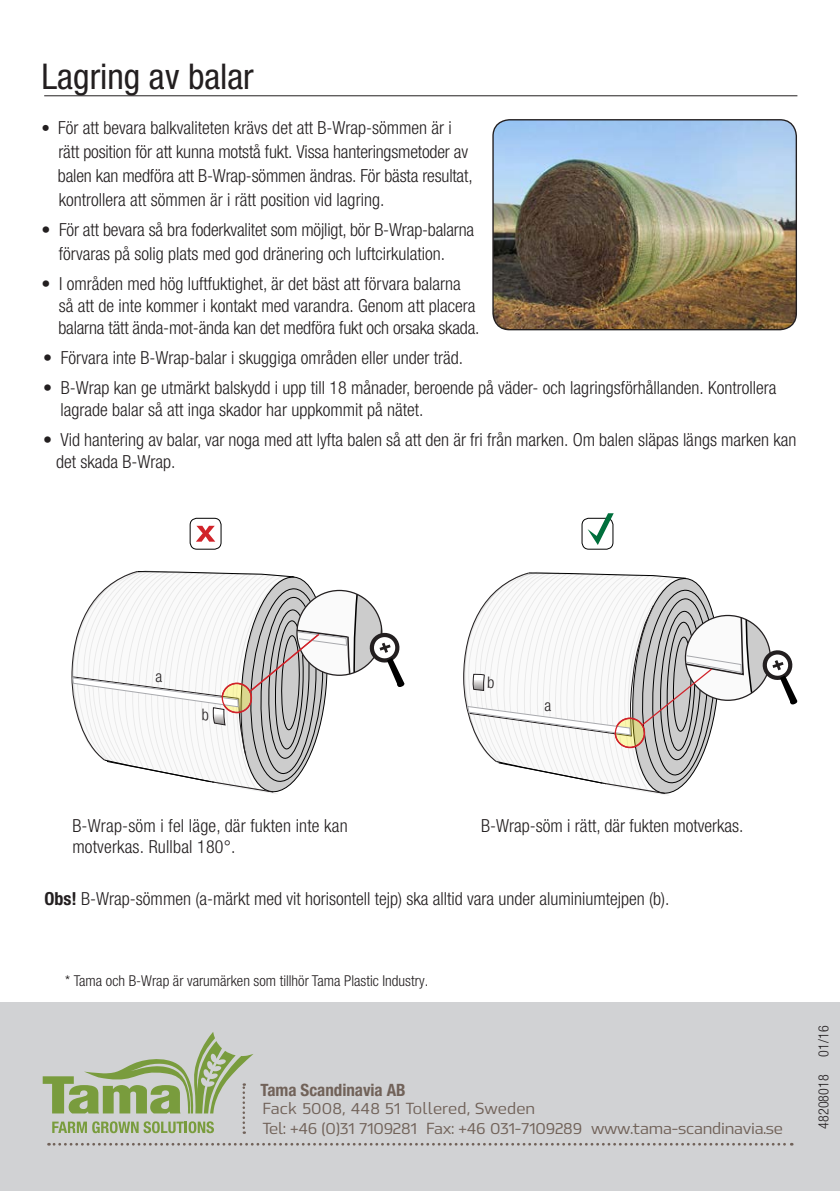
<style>
.page{position:relative;width:840px;height:1191px;background:#fff}
.page>*{position:absolute;margin:0;border:0;box-sizing:border-box;transform-origin:0 0}
.t1{font:condensed 35.6px "Helvetica Neue LT Pro";color:#231f20}
.t2{font:300 condensed 18px "Helvetica Neue LT Pro";color:#231f20}
.t3{font:700 condensed 17px "Helvetica Neue LT Pro";color:#716259}
.Adress{font:500 16px "Hackman";letter-spacing:-.015em;color:#716259}
.Adress-2{font:500 16px "Hackman";letter-spacing:.01em;color:#716259}
.t4{font:300 condensed 16px "Helvetica Neue LT Pro";color:#231f20}
.t5{font:300 condensed 15px "Helvetica Neue LT Pro";color:#231f20}
.t6{font:300 condensed 14px "Helvetica Neue LT Pro";letter-spacing:.01em;color:#231f20}
.s1{font-weight:400;font-size:17px}
.s2{font-weight:700}
</style>
<div class="page">
<div style="left:0;top:0;width:839px;height:1191px;background:#d1d2d4"></div>
<div style="left:0;top:0;width:839px;height:1001px;background:#fff"></div>
<hr style="left:44px;top:95px;width:753px;height:1px;background:#231f20">
<img style="left:493px;top:120px;width:302px;height:210px">
<div style="left:492px;top:119px;width:304px;height:211px;border:1px solid #231f20;border-radius:16px"></div>
<svg style="left:463px;top:572px;width:334px;height:224px"></svg>
<div style="left:189px;top:518px;width:32px;height:31px;border:1px solid #000;border-radius:7px"></div>
<svg style="left:196px;top:526px;width:19px;height:15px"></svg>
<div style="left:581px;top:518px;width:32px;height:31px;border:1px solid #000;border-radius:7px"></div>
<svg style="left:587px;top:513px;width:26px;height:32px"></svg>
<svg style="left:48px;top:1143px;width:743px;height:2px"></svg>
<svg style="left:43px;top:1032px;width:210px;height:101px"></svg>
<svg style="left:71px;top:570px;width:334px;height:224px"></svg>
<p class="t1" style="left:41px;top:56px;width:214px">Lagring av balar</p>
<p class="t2" style="left:41px;top:118px;width:412px"><span class="s1">•</span> För att bevara balkvaliteten krävs det att B-Wrap-sömmen är i</p>
<p class="t2" style="left:58px;top:141px;width:411px">rätt position för att kunna motstå fukt. Vissa hanteringsmetoder av</p>
<p class="t2" style="left:58px;top:165px;width:416px">balen kan medföra att B-Wrap-sömmen ändras. För bästa resultat,</p>
<p class="t2" style="left:59px;top:189px;width:327px">kontrollera att sömmen är i rätt position vid lagring.</p>
<p class="t2" style="left:41px;top:219px;width:434px">• För att bevara så bra foderkvalitet som möjligt, bör B-Wrap-balarna</p>
<p class="t2" style="left:59px;top:243px;width:388px">förvaras på solig plats med god dränering och luftcirkulation.</p>
<p class="t2" style="left:41px;top:273px;width:420px">• I områden med hög luftfuktighet, är det bäst att förvara balarna</p>
<p class="t2" style="left:59px;top:295px;width:418px">så att de inte kommer i kontakt med varandra. Genom att placera</p>
<p class="t2" style="left:58px;top:317px;width:422px">balarna tätt ända-mot-ända kan det medföra fukt och orsaka skada.</p>
<p class="t2" style="left:43px;top:347px;width:421px">• Förvara inte B-Wrap-balar i skuggiga områden eller under träd.</p>
<p class="t2" style="left:43px;top:377px;width:734px">• B-Wrap kan ge utmärkt balskydd i upp till 18 månader, beroende på väder- och lagringsförhållanden. Kontrollera</p>
<p class="t2" style="left:60px;top:399px;width:364px">lagrade balar så att inga skador har uppkommit på nätet.</p>
<p class="t2" style="left:43px;top:429px;width:754px">• Vid hantering av balar, var noga med att lyfta balen så att den är fri från marken. Om balen släpas längs marken kan</p>
<p class="t2" style="left:56px;top:451px;width:121px">det skada B-Wrap.</p>
<p class="t4" style="left:155px;top:667px;width:8px">a</p>
<p class="t4" style="left:487px;top:673px;width:9px">b</p>
<p class="t4" style="left:544px;top:696px;width:8px">a</p>
<p class="t2" style="left:72px;top:815px;width:276px">B-Wrap-söm i fel läge, där fukten inte kan</p>
<p class="t2" style="left:481px;top:815px;width:264px">B-Wrap-söm i rätt, där fukten motverkas.</p>
<p class="t2" style="left:72px;top:836px;width:164px">motverkas. Rullbal 180°.</p>
<p class="t2" style="left:44px;top:888px;width:626px"><span class="s2">Obs!</span> B-Wrap-sömmen (a-märkt med vit horisontell tejp) ska alltid vara under aluminiumtejpen (b).</p>
<p class="t5" style="left:65px;top:971px;width:364px">* Tama och B-Wrap är varumärken som tillhör Tama Plastic Industry.</p>
<p class="t3" style="left:260px;top:1080px;width:147px">Tama Scandinavia AB</p>
<p class="Adress-2" style="left:262px;top:1097px;width:274px">Fack 5008, 448 51 Tollered, Sweden</p>
<p class="Adress" style="left:262px;top:1117px;width:522px">Tel: +46 (0)31 7109281 Fax: +46 031-7109289 www.tama-scandinavia.se</p>
<p class="t6" style="left:815px;top:1056px;width:33px;rotate:-90deg">01/16</p>
<p class="t6" style="left:815px;top:1129px;width:56px;rotate:-90deg">48208018</p>
</div>
